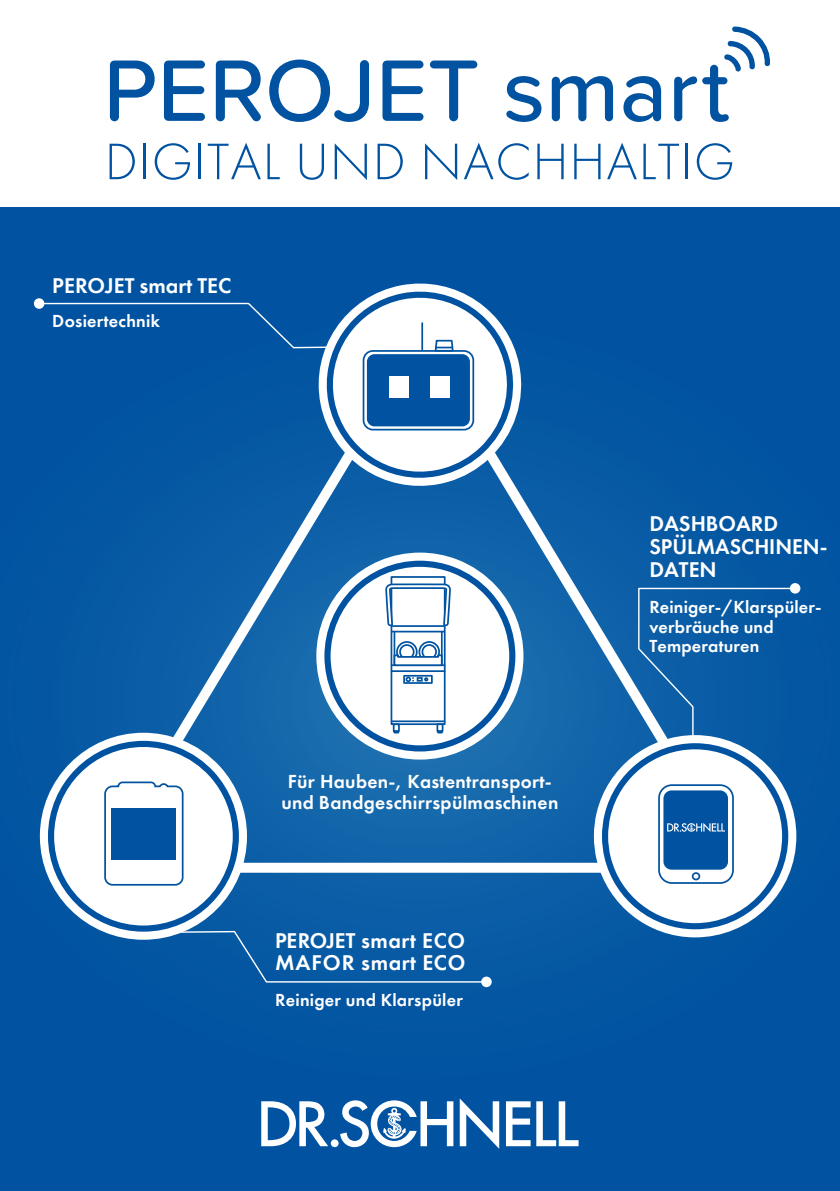
<style>
.page{position:relative;width:840px;height:1191px;background:#fff}
.page>*{position:absolute;margin:0;border:0;box-sizing:border-box;transform-origin:0 0}
.t1{font:500 90.4px "Proxima Soft";color:#0153a1}
.t2{font:300 53.2px "Futura PT";letter-spacing:.02em;color:#0153a1}
.t3{font:600 22px/22.8px "Futura PTW01";color:#fff}
.t4{font:600 22px/22.8px "Futura PTW01";letter-spacing:.025em;color:#fff}
.t5{font:600 19.4px/21.6px "Futura PTW01";letter-spacing:.015em;color:#fff;text-align:center}
.t6{font:600 18px/19px "Futura PTW01";letter-spacing:.01em;color:#fff}
</style>
<div class="page">
<div style="left:0;top:208px;width:839px;height:983px;background:#0153a1"></div>
<div style="left:789px;top:583px;width:11px;height:10px;background:#fff;border-radius:50%"></div>
<svg style="left:215px;top:503px;width:437px;height:378px"></svg>
<svg style="left:39px;top:804px;width:6px;height:64px"></svg>
<div style="left:330px;top:1139px;width:8px;height:8px;background:#fff;border-radius:50%"></div>
<svg style="left:506px;top:1101px;width:24px;height:45px"></svg>
<svg style="left:536px;top:1101px;width:42px;height:45px"></svg>
<svg style="left:340px;top:1100px;width:113px;height:47px"></svg>
<svg style="left:459px;top:1098px;width:40px;height:50px"></svg>
<svg style="left:261px;top:1101px;width:67px;height:45px"></svg>
<svg style="left:724px;top:26px;width:46px;height:45px"></svg>
<div style="left:481px;top:976px;width:10px;height:11px;background:#fff;border-radius:50%"></div>
<svg style="left:296px;top:381px;width:244px;height:127px"></svg>
<svg style="left:314px;top:283px;width:207px;height:207px"></svg>
<svg style="left:41px;top:287px;width:473px;height:195px"></svg>
<div style="left:366px;top:354px;width:103px;height:72px;background:#0153a1;border-radius:8px"></div>
<div style="left:413px;top:360px;width:10px;height:11px;border:2px solid #0153a1;border-radius:50%"></div>
<div style="left:389px;top:376px;width:19px;height:22px;background:#fff"></div>
<div style="left:430px;top:376px;width:19px;height:22px;background:#fff"></div>
<hr style="left:421px;top:323px;width:2px;height:27px;background:#0153a1">
<div style="left:362px;top:350px;width:112px;height:80px;border:2px solid #0153a1;border-radius:9px"></div>
<div style="left:34px;top:298px;width:10px;height:11px;background:#fff;border-radius:50%"></div>
<svg style="left:578px;top:724px;width:219px;height:214px"></svg>
<svg style="left:305px;top:541px;width:229px;height:229px"></svg>
<svg style="left:45px;top:557px;width:473px;height:426px"></svg>
<svg style="left:598px;top:587px;width:196px;height:345px"></svg>
<h1 class="t1" style="left:103px;top:23px;width:627px">PEROJET smart</h1>
<h2 class="t2" style="left:105px;top:131px;width:631px">DIGITAL UND NACHHALTIG</h2>
<p class="t3" style="left:52px;top:274px;width:180px">PEROJET smart TEC</p>
<p class="t6" style="left:52px;top:312px;width:109px">Dosiertechnik</p>
<p class="t5" style="left:281px;top:770px;width:278px">Für Hauben-, Kastentransport&shy;und Bandgeschirrspülmaschinen</p>
<p class="t4" style="left:275px;top:928px;width:192px">PEROJET smart ECO<br>MAFOR smart ECO</p>
<p class="t6" style="left:275px;top:990px;width:189px">Reiniger und Klarspüler</p>
<p class="t3" style="left:649px;top:512px;width:179px">DASHBOARD<br>SPÜLMASCHINEN-<br>DATEN</p>
<p class="t6" style="left:649px;top:598px;width:174px">Reiniger-/Klarspüler&shy;verbräuche und<br>Temperaturen</p>
</div>
